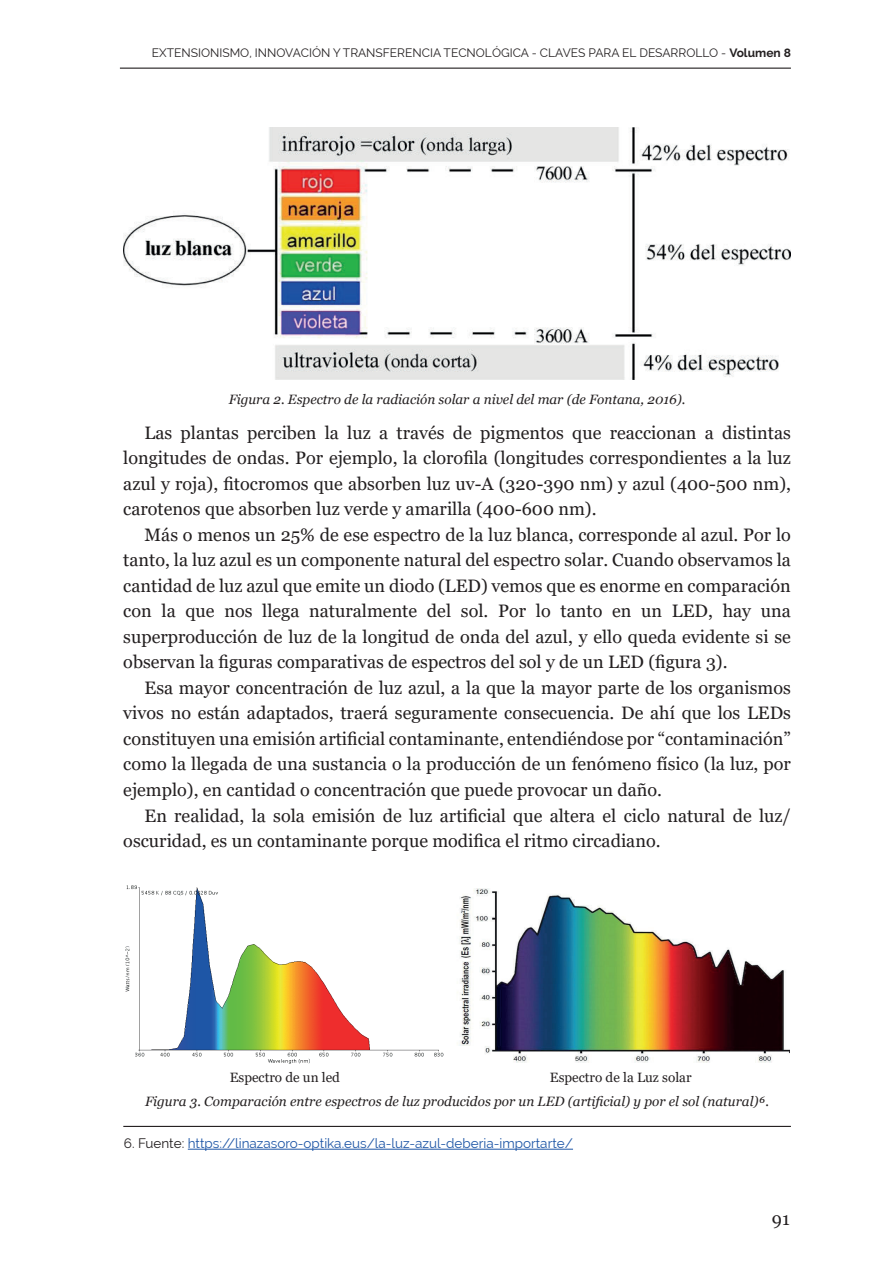
<style>
.page{position:relative;width:893px;height:1263px;background:#fff}
.page>*{position:absolute;margin:0;border:0;box-sizing:border-box;transform-origin:0 0}
.t1{font:18px/25.5px "Georgia";color:#231f20;text-align:justify}
.t2{font:italic 13.5px "Georgia";color:#231f20}
.t3{font:13.5px "Raleway";color:#1e56a6}
.t4{font:13.5px "Georgia";color:#231f20}
.t5{font:12px "Raleway";color:#231f20}
.s1{font-weight:700}
.s2{color:#231f20}
</style>
<div class="page">
<hr style="left:120px;top:68px;width:671px;height:1px;background:#231f20">
<img style="left:123px;top:127px;width:668px;height:253px">
<img style="left:125px;top:885px;width:319px;height:179px">
<img style="left:459px;top:888px;width:331px;height:175px">
<hr style="left:188px;top:1149px;width:385px;height:1px;background:#1e56a6">
<hr style="left:123px;top:1126px;width:668px;height:1px;background:#231f20">
<p class="t5" style="left:152px;top:45px;width:641px">EXTENSIONISMO, INNOVACIÓN Y TRANSFERENCIA TECNOLÓGICA - CLAVES PARA EL DESARROLLO - <span class="s1">Volumen 8</span></p>
<p class="t2" style="left:229px;top:390px;width:458px">Figura 2. Espectro de la radiación solar a nivel del mar (de Fontana, 2016).</p>
<p class="t1" style="left:123px;top:420px;width:669px;text-indent:21px">Las plantas perciben la luz a través de pigmentos que reaccionan a distintas longitudes de ondas. Por ejemplo, la clorofila (longitudes correspondientes a la luz azul y roja), fitocromos que absorben luz uv-A (320-390 nm) y azul (400-500 nm), carotenos que absorben luz verde y amarilla (400-600 nm).</p>
<p class="t1" style="left:123px;top:522px;width:669px;text-indent:21px">Más o menos un 25% de ese espectro de la luz blanca, corresponde al azul. Por lo tanto, la luz azul es un componente natural del espectro solar. Cuando observamos la cantidad de luz azul que emite un diodo (LED) vemos que es enorme en comparación con la que nos llega naturalmente del sol. Por lo tanto en un LED, hay una superproducción de luz de la longitud de onda del azul, y ello queda evidente si se observan la figuras comparativas de espectros del sol y de un LED (figura 3).</p>
<p class="t1" style="left:123px;top:675px;width:669px;text-indent:21px">Esa mayor concentración de luz azul, a la que la mayor parte de los organismos vivos no están adaptados, traerá seguramente consecuencia. De ahí que los LEDs constituyen una emisión artificial contaminante, entendiéndose por “contaminación” como la llegada de una sustancia o la producción de un fenómeno físico (la luz, por ejemplo), en cantidad o concentración que puede provocar un daño.</p>
<p class="t1" style="left:123px;top:803px;width:669px;text-indent:21px">En realidad, la sola emisión de luz artificial que altera el ciclo natural de luz/ oscuridad, es un contaminante porque modifica el ritmo circadiano.</p>
<p class="t4" style="left:230px;top:1069px;width:112px">Espectro de un led</p>
<p class="t4" style="left:550px;top:1069px;width:143px">Espectro de la Luz solar</p>
<p class="t2" style="left:145px;top:1093px;width:625px">Figura 3. Comparación entre espectros de luz producidos por un LED (artificial) y por el sol (natural)⁶.</p>
<p class="t3" style="left:124px;top:1135px;width:451px"><span class="s2">6. Fuente:</span> https://linazasoro-optika.eus/la-luz-azul-deberia-importarte/</p>
<p class="t1" style="left:772px;top:1206px;width:19px">91</p>
</div>
